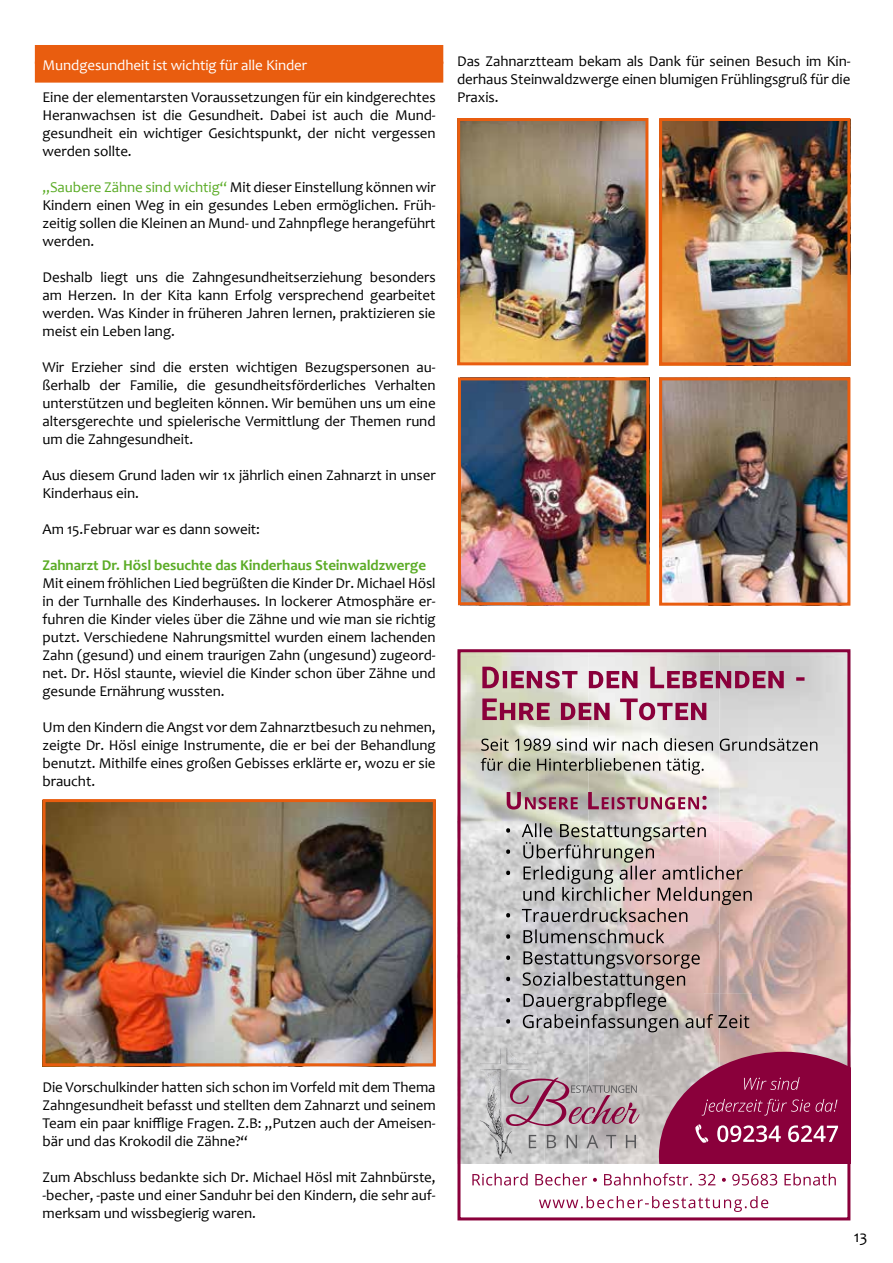
<style>
.page{position:relative;width:893px;height:1263px;background:#fff}
.page>*{position:absolute;margin:0;border:0;box-sizing:border-box;transform-origin:0 0}
.t1{font:16.5px "Candara";color:#000}
.t2{font:15px/18px "Candara";letter-spacing:-.005em;color:#000;text-align:justify}
.t3{font:700 15px "Candara";letter-spacing:-.005em;color:#5bac26}
.t4{font:15px "Candara";letter-spacing:-.005em;color:#fff}
.s1{color:#5bac26}
</style>
<div class="page">
<div style="left:35px;top:45px;width:408px;height:19px;background:#e95d0f"></div>
<div style="left:35px;top:62px;width:408px;height:21px;background:#e95d0f"></div>
<img style="left:663px;top:122px;width:183px;height:239px">
<div style="left:659px;top:118px;width:191px;height:247px;border:3px solid #e95d0f"></div>
<img style="left:47px;top:803px;width:385px;height:259px">
<div style="left:43px;top:799px;width:393px;height:267px;border:3px solid #e95d0f"></div>
<img style="left:462px;top:381px;width:183px;height:220px">
<div style="left:458px;top:377px;width:191px;height:228px;border:3px solid #e95d0f"></div>
<img style="left:461px;top:122px;width:183px;height:239px">
<div style="left:457px;top:118px;width:191px;height:247px;border:3px solid #e95d0f"></div>
<img style="left:663px;top:381px;width:183px;height:221px">
<div style="left:659px;top:377px;width:191px;height:229px;border:3px solid #e95d0f"></div>
<img style="left:753px;top:653px;width:93px;height:169px">
<img style="left:461px;top:653px;width:94px;height:169px">
<img style="left:605px;top:922px;width:98px;height:126px">
<img style="left:703px;top:922px;width:49px;height:126px">
<img style="left:752px;top:822px;width:94px;height:226px">
<img style="left:461px;top:993px;width:84px;height:171px">
<img style="left:555px;top:653px;width:198px;height:203px">
<img style="left:461px;top:822px;width:95px;height:171px">
<img style="left:555px;top:922px;width:50px;height:126px">
<svg style="left:482px;top:667px;width:322px;height:21px;background:#ba8298"></svg>
<svg style="left:482px;top:698px;width:224px;height:22px;background:#bb8596"></svg>
<svg style="left:481px;top:738px;width:336px;height:13px"></svg>
<svg style="left:481px;top:758px;width:223px;height:17px;background:#aeaea3"></svg>
<svg style="left:472px;top:1048px;width:374px;height:164px"></svg>
<svg style="left:506px;top:828px;width:4px;height:5px"></svg>
<svg style="left:506px;top:849px;width:4px;height:5px"></svg>
<svg style="left:506px;top:871px;width:4px;height:4px"></svg>
<svg style="left:506px;top:913px;width:4px;height:4px"></svg>
<svg style="left:522px;top:823px;width:230px;height:99px;background:#beaeab"></svg>
<svg style="left:506px;top:934px;width:4px;height:5px"></svg>
<svg style="left:523px;top:929px;width:141px;height:14px;background:#9b9394"></svg>
<svg style="left:506px;top:955px;width:4px;height:5px"></svg>
<svg style="left:506px;top:977px;width:4px;height:4px"></svg>
<svg style="left:506px;top:998px;width:4px;height:4px"></svg>
<svg style="left:506px;top:1019px;width:4px;height:4px"></svg>
<svg style="left:523px;top:951px;width:226px;height:81px;background:#aa9f9d"></svg>
<svg style="left:507px;top:792px;width:71px;height:17px"></svg>
<svg style="left:588px;top:792px;width:119px;height:18px;background:#b98c96"></svg>
<div style="left:457px;top:649px;width:393px;height:571px;border:3px solid #8a003b"></div>
<p class="t4" style="left:43px;top:56px;width:266px">Mundgesundheit ist wichtig für alle Kinder</p>
<p class="t2" style="left:43px;top:88px;width:395px">Eine der elementarsten Voraussetzungen für ein kindgerechtes Heranwachsen ist die Gesundheit. Dabei ist auch die Mund&shy;gesundheit ein wichtiger Gesichtspunkt, der nicht vergessen werden sollte.</p>
<p class="t2" style="left:43px;top:178px;width:395px"><span class="s1">„Saubere Zähne sind wichtig“</span> Mit dieser Einstellung können wir Kindern einen Weg in ein gesundes Leben ermöglichen. Früh&shy;zeitig sollen die Kleinen an Mund- und Zahnpflege herangeführt werden.</p>
<p class="t2" style="left:43px;top:268px;width:395px">Deshalb liegt uns die Zahngesundheitserziehung besonders am Herzen. In der Kita kann Erfolg versprechend gearbeitet werden. Was Kinder in früheren Jahren lernen, praktizieren sie meist ein Leben lang.</p>
<p class="t2" style="left:43px;top:358px;width:395px">Wir Erzieher sind die ersten wichtigen Bezugspersonen au&shy;ßerhalb der Familie, die gesundheitsförderliches Verhalten unterstützen und begleiten können. Wir bemühen uns um eine altersgerechte und spielerische Vermittlung der Themen rund um die Zahngesundheit.</p>
<p class="t2" style="left:43px;top:466px;width:395px">Aus diesem Grund laden wir 1x jährlich einen Zahnarzt in unser<br>Kinderhaus ein.</p>
<p class="t2" style="left:43px;top:520px;width:219px">Am 15.Februar war es dann soweit:</p>
<p class="t3" style="left:43px;top:555px;width:385px">Zahnarzt Dr. Hösl besuchte das Kinderhaus Steinwaldzwerge</p>
<p class="t2" style="left:43px;top:574px;width:395px">Mit einem fröhlichen Lied begrüßten die Kinder Dr. Michael Hösl in der Turnhalle des Kinderhauses. In lockerer Atmosphäre er&shy;fuhren die Kinder vieles über die Zähne und wie man sie richtig putzt. Verschiedene Nahrungsmittel wurden einem lachenden Zahn (gesund) und einem traurigen Zahn (ungesund) zugeord&shy;net. Dr. Hösl staunte, wieviel die Kinder schon über Zähne und gesunde Ernährung wussten.</p>
<p class="t2" style="left:43px;top:718px;width:395px">Um den Kindern die Angst vor dem Zahnarztbesuch zu nehmen, zeigte Dr. Hösl einige Instrumente, die er bei der Behandlung benutzt. Mithilfe eines großen Gebisses erklärte er, wozu er sie braucht.</p>
<p class="t2" style="left:457px;top:52px;width:395px">Das Zahnarztteam bekam als Dank für seinen Besuch im Kin&shy;derhaus Steinwaldzwerge einen blumigen Frühlingsgruß für die Praxis.</p>
<p class="t2" style="left:43px;top:1078px;width:395px">Die Vorschulkinder hatten sich schon im Vorfeld mit dem Thema Zahngesundheit befasst und stellten dem Zahnarzt und seinem Team ein paar knifflige Fragen. Z.B: „Putzen auch der Ameisen&shy;bär und das Krokodil die Zähne?“</p>
<p class="t2" style="left:43px;top:1168px;width:395px">Zum Abschluss bedankte sich Dr. Michael Hösl mit Zahnbürste, -becher, -paste und einer Sanduhr bei den Kindern, die sehr auf&shy;merksam und wissbegierig waren.</p>
<p class="t1" style="left:854px;top:1226px;width:15px">13</p>
</div>
